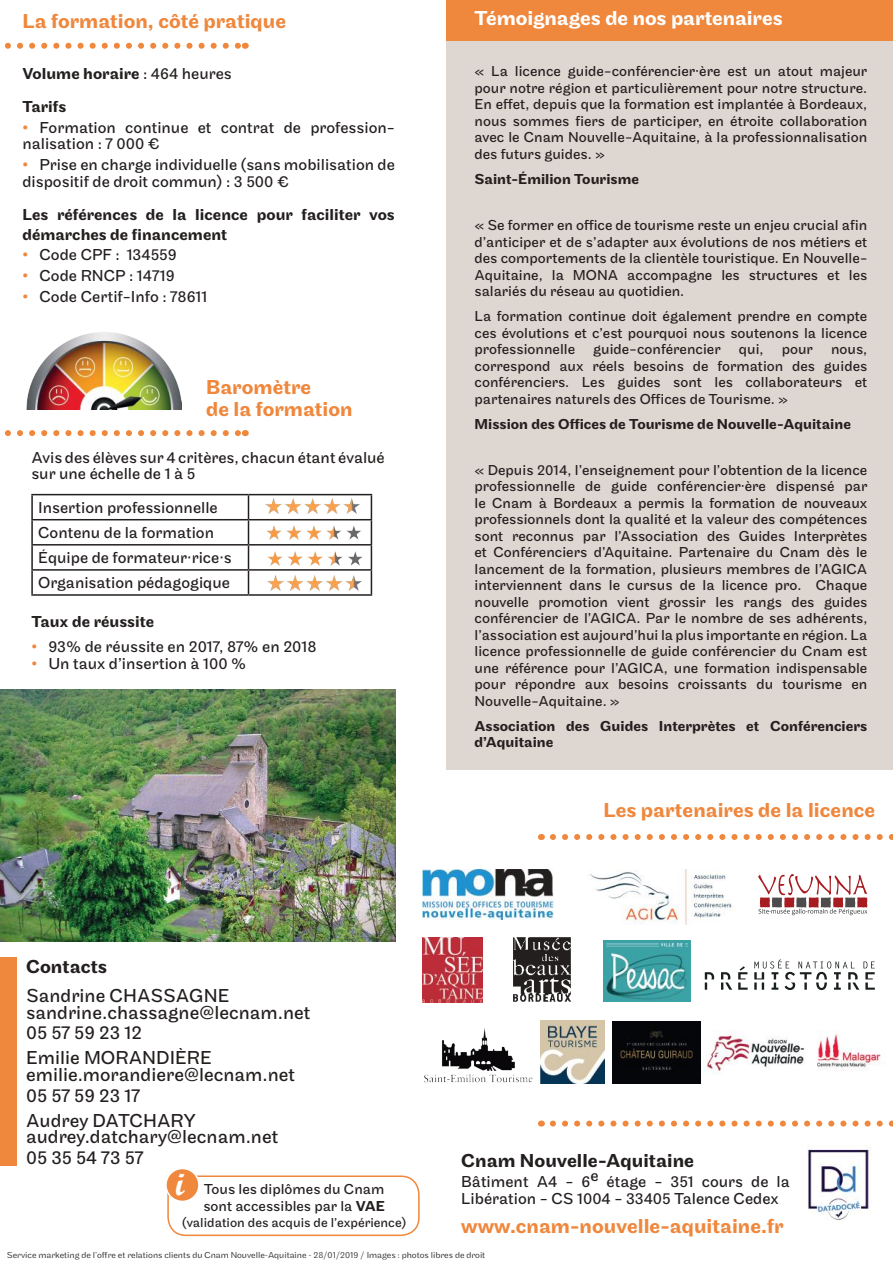
<style>
.page{position:relative;width:893px;height:1263px;background:#fff}
.page>*{position:absolute;margin:0;border:0;box-sizing:border-box;transform-origin:0 0}
.t1{font:35.25px "Script MT Bold";color:#fff}
.t2{font:500 21px/22.5px "Maple";color:#ef873c}
.t3{font:500 21px "Maple";letter-spacing:-.005em;color:#fff}
.t4{font:19.5px/16.5px "Maple";color:#241f1f}
.t5{font:500 19.5px "Maple";color:#241f1f}
.t6{font:16.5px/16.5px "Maple";color:#241f1f}
.t7{font:500 16.5px/33.5px "Maple";color:#241f1f}
.t8{font:15px/16.5px "Maple";color:#241f1f;text-align:justify}
.t9{font:500 15px/16.5px "Maple";color:#241f1f}
.t10{font:13.5px "Maple";color:#241f1f}
.t11{font:300 9px "Maple";color:#241f1f}
.s1{font-weight:400}
.s2{color:#ef873c}
.s3{font-weight:500}
</style>
<div class="page">
<div style="left:167px;top:1175px;width:253px;height:61px;border:2px solid #ef873c;border-radius:18px"></div>
<div style="left:166px;top:1168px;width:33px;height:33px;background:#ef873c;border-radius:50%"></div>
<div style="left:165px;top:1168px;width:35px;height:34px;border:2px solid #fff;border-radius:50%"></div>
<div style="left:0;top:958px;width:16px;height:208px;background:#ef873c"></div>
<img style="left:0;top:690px;width:396px;height:251px">
<img style="left:423px;top:870px;width:130px;height:49px">
<img style="left:589px;top:870px;width:143px;height:55px">
<img style="left:513px;top:937px;width:58px;height:65px">
<img style="left:423px;top:938px;width:60px;height:64px">
<svg style="left:705px;top:972px;width:27px;height:18px"></svg>
<svg style="left:738px;top:959px;width:137px;height:31px"></svg>
<img style="left:603px;top:940px;width:88px;height:61px">
<img style="left:424px;top:1028px;width:109px;height:55px">
<svg style="left:758px;top:874px;width:109px;height:41px"></svg>
<svg style="left:553px;top:834px;width:340px;height:6px"></svg>
<img style="left:540px;top:1020px;width:64px;height:63px">
<div style="left:446px;top:40px;width:447px;height:730px;background:#ddd6d1"></div>
<div style="left:446px;top:0;width:447px;height:40px;background:#ef873c"></div>
<svg style="left:5px;top:43px;width:234px;height:6px"></svg>
<img style="left:808px;top:1145px;width:61px;height:75px">
<svg style="left:553px;top:1120px;width:340px;height:6px"></svg>
<svg style="left:4px;top:430px;width:235px;height:6px"></svg>
<hr style="left:31px;top:494px;width:217px;height:1px;background:#241f1f">
<hr style="left:31px;top:495px;width:2px;height:24px;background:#241f1f">
<hr style="left:248px;top:494px;width:124px;height:1px;background:#241f1f">
<hr style="left:31px;top:519px;width:217px;height:1px;background:#241f1f">
<hr style="left:31px;top:520px;width:2px;height:24px;background:#241f1f">
<hr style="left:248px;top:519px;width:124px;height:1px;background:#241f1f">
<hr style="left:31px;top:544px;width:217px;height:1px;background:#241f1f">
<hr style="left:31px;top:545px;width:2px;height:24px;background:#241f1f">
<hr style="left:248px;top:544px;width:124px;height:1px;background:#241f1f">
<hr style="left:31px;top:569px;width:217px;height:2px;background:#241f1f">
<hr style="left:31px;top:571px;width:2px;height:23px;background:#241f1f">
<hr style="left:248px;top:569px;width:124px;height:2px;background:#241f1f">
<svg style="left:248px;top:495px;width:1px;height:99px"></svg>
<svg style="left:371px;top:495px;width:1px;height:99px"></svg>
<hr style="left:31px;top:594px;width:217px;height:2px;background:#241f1f">
<hr style="left:248px;top:594px;width:124px;height:2px;background:#241f1f">
<img style="left:265px;top:498px;width:95px;height:16px">
<img style="left:267px;top:575px;width:95px;height:16px">
<img style="left:266px;top:525px;width:95px;height:15px">
<img style="left:267px;top:551px;width:96px;height:15px">
<img style="left:27px;top:332px;width:155px;height:78px">
<img style="left:612px;top:1021px;width:88px;height:62px">
<img style="left:703px;top:1030px;width:181px;height:44px">
<h2 class="t2" style="left:22px;top:10px;width:265px">La formation, côté pratique</h2>
<h2 class="t3" style="left:474px;top:6px;width:310px">Témoignages de nos partenaires</h2>
<p class="t7" style="left:22px;top:57px;width:211px">Volume horaire <span class="s1">: 464 heures<br></span>Tarifs</p>
<p class="t6" style="left:22px;top:120px;width:374px"><span class="s2">•</span> Formation continue et contrat de profession&shy;nalisation : 7 000 €</p>
<p class="t6" style="left:22px;top:157px;width:374px"><span class="s2">•</span> Prise en charge individuelle (sans mobilisation de dispositif de droit commun) : 3 500 €</p>
<p class="t7" style="left:22px;top:205px;width:374px;line-height:19.5px">Les références de la licence pour faciliter vos démarches de financement</p>
<p class="t6" style="left:22px;top:247px;width:156px"><span class="s2">•</span> Code CPF : 134559</p>
<p class="t6" style="left:22px;top:268px;width:154px"><span class="s2">•</span> Code RNCP : 14719</p>
<p class="t6" style="left:22px;top:289px;width:186px"><span class="s2">•</span> Code Certif-Info : 78611</p>
<p class="t8" style="left:474px;top:63px;width:394px">« La licence guide-conférencier·ère est un atout majeur pour notre région et particulièrement pour notre structure.<br>En effet, depuis que la formation est implantée à Bordeaux, nous sommes fiers de participer, en étroite collaboration avec le Cnam Nouvelle-Aquitaine, à la professionnalisation des futurs guides. »</p>
<p class="t9" style="left:474px;top:171px;width:166px">Saint-Émilion Tourisme</p>
<p class="t8" style="left:474px;top:217px;width:394px">« Se former en office de tourisme reste un enjeu crucial afin d’anticiper et de s’adapter aux évolutions de nos métiers et des comportements de la clientèle touristique. En Nouvelle-Aquitaine, la MONA accompagne les structures et les salariés du réseau au quotidien.</p>
<p class="t8" style="left:474px;top:308px;width:394px">La formation continue doit également prendre en compte ces évolutions et c’est pourquoi nous soutenons la licence professionnelle guide-conférencier qui, pour nous, correspond aux réels besoins de formation des guides conférenciers. Les guides sont les collaborateurs et partenaires naturels des Offices de Tourisme. »</p>
<p class="t9" style="left:474px;top:416px;width:378px">Mission des Offices de Tourisme de Nouvelle-Aquitaine</p>
<p class="t8" style="left:474px;top:462px;width:394px">« Depuis 2014, l’enseignement pour l’obtention de la licence professionnelle de guide conférencier·ère dispensé par le Cnam à Bordeaux a permis la formation de nouveaux professionnels dont la qualité et la valeur des compétences sont reconnus par l’Association des Guides Interprètes et Conférenciers d’Aquitaine. Partenaire du Cnam dès le lancement de la formation, plusieurs membres de l’AGICA interviennent dans le cursus de la licence pro. Chaque nouvelle promotion vient grossir les rangs des guides conférencier de l’AGICA. Par le nombre de ses adhérents, l’association est aujourd’hui la plus importante en région. La licence professionnelle de guide conférencier du Cnam est une référence pour l’AGICA, une formation indispensable pour répondre aux besoins croissants du tourisme en Nouvelle-Aquitaine. »</p>
<p class="t9" style="left:474px;top:718px;width:394px">Association des Guides Interprètes et Conférenciers d’Aquitaine</p>
<h2 class="t2" style="left:206px;top:376px;width:148px">Baromètre<br>de la formation</h2>
<p class="t6" style="left:31px;top:450px;width:355px">Avis des élèves sur 4 critères, chacun étant évalué sur une échelle de 1 à 5</p>
<p class="t6" style="left:38px;top:495px;width:195px;line-height:25px">Insertion professionnelle<br>Contenu de la formation<br>Équipe de formateur·rice·s<br>Organisation pédagogique</p>
<p class="t7" style="left:31px;top:606px;width:124px">Taux de réussite</p>
<p class="t6" style="left:31px;top:639px;width:287px"><span class="s2">•</span> 93% de réussite en 2017, 87% en 2018</p>
<p class="t6" style="left:31px;top:656px;width:216px"><span class="s2">•</span> Un taux d’insertion à 100 %</p>
<h3 class="t5" style="left:26px;top:955px;width:83px">Contacts</h3>
<h3 class="t4" style="left:26px;top:988px;width:286px">Sandrine CHASSAGNE sandrine.chassagne@lecnam.net</h3>
<h3 class="t4" style="left:26px;top:1021px;width:187px;line-height:25px">05 57 59 23 12<br>Emilie MORANDIÈRE</h3>
<h3 class="t4" style="left:26px;top:1064px;width:271px;line-height:20.7px">emilie.morandiere@lecnam.net<br>05 57 59 23 17</h3>
<h3 class="t4" style="left:26px;top:1112px;width:254px">Audrey DATCHARY audrey.datchary@lecnam.net</h3>
<h3 class="t4" style="left:26px;top:1150px;width:119px">05 35 54 73 57</h3>
<h1 class="t1" style="left:176px;top:1162px;width:10px">i</h1>
<p class="t8" style="left:203px;top:1181px;width:183px">Tous les diplômes du Cnam sont accessibles par la <span class="s3">VAE</span></p>
<p class="t10" style="left:182px;top:1215px;width:226px">(validation des acquis de l’expérience)</p>
<h2 class="t2" style="left:603px;top:800px;width:273px">Les partenaires de la licence</h2>
<h3 class="t5" style="left:461px;top:1149px;width:234px">Cnam Nouvelle-Aquitaine</h3>
<p class="t6" style="left:461px;top:1174px;width:330px">Bâtiment A4 - 6e étage - 351 cours de la<br>Libération - CS 1004 - 33405 Talence Cedex</p>
<h2 class="t2" style="left:461px;top:1215px;width:324px">www.cnam-nouvelle-aquitaine.fr</h2>
<p class="t11" style="left:7px;top:1250px;width:480px">Service marketing de l’offre et relations clients du Cnam Nouvelle-Aquitaine - 28/01/2019 / Images : photos libres de droit</p>
</div>
